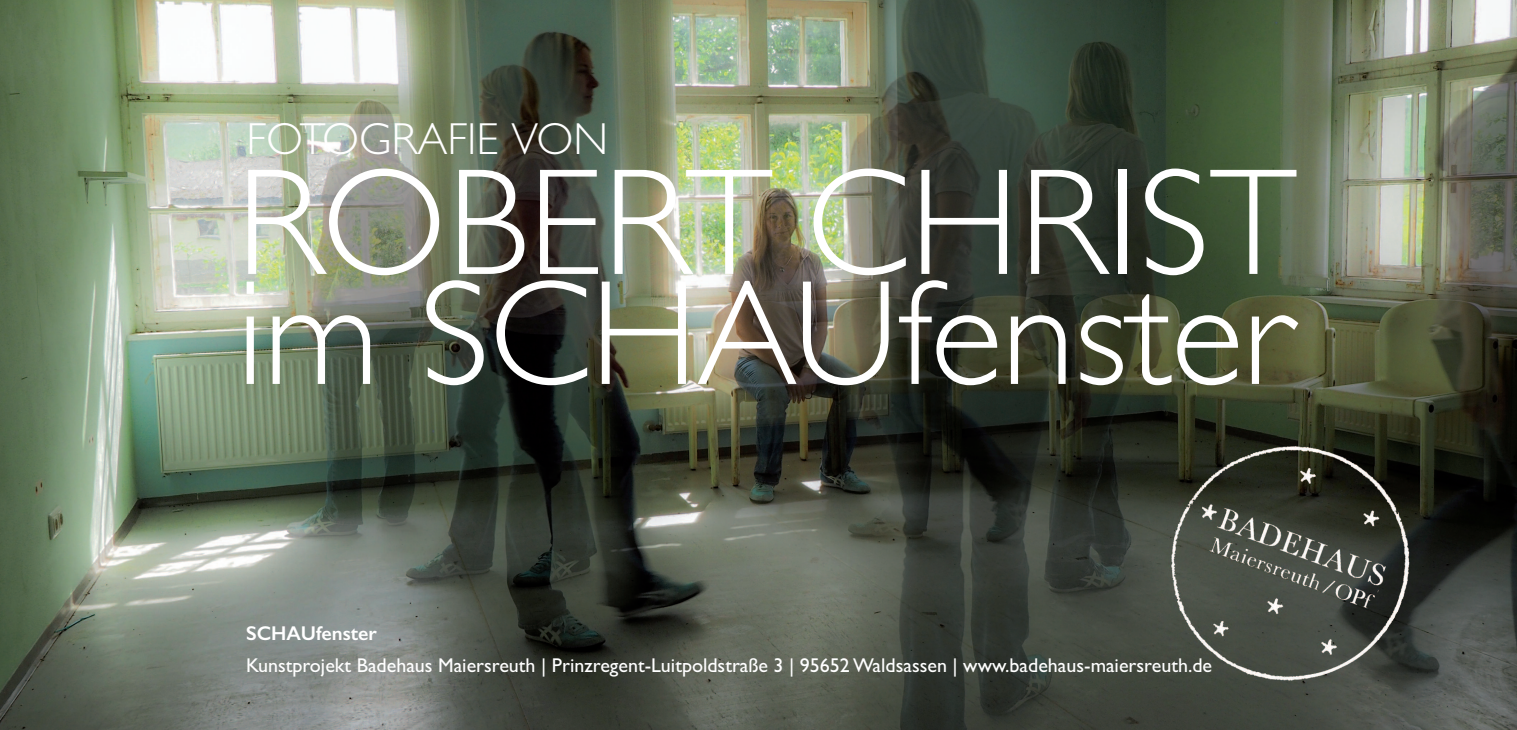
<style>
.page{position:relative;width:1517px;height:730px;background:#fff}
.page>*{position:absolute;margin:0;border:0;box-sizing:border-box;transform-origin:0 0}
.t1{font:300 152.5px "Gill Sans";color:#fff}
.t2{font:300 150px "Gill Sans";letter-spacing:-.005em;color:#fff}
.t3{font:300 45px "Gill Sans";color:#fff}
.t4{font:20px "Gill Sans";color:#fff}
.t5{font:600 20px "Gill Sans";color:#fff}
</style>
<div class="page">
<img style="left:0;top:0;width:1517px;height:730px">
<img style="left:1152px;top:426px;width:258px;height:258px">
<h3 class="t3" style="left:246px;top:112px;width:363px">FOTOGRAFIE VON</h3>
<h1 class="t1" style="left:236px;top:132px;width:1062px">ROBERT CHRIST</h1>
<h2 class="t2" style="left:236px;top:244px;width:1057px">im SCHAUfenster</h2>
<p class="t5" style="left:246px;top:621px;width:132px">SCHAUfenster</p>
<p class="t4" style="left:246px;top:654px;width:967px">Kunstprojekt Badehaus Maiersreuth | Prinzregent-Luitpoldstraße 3 | 95652Waldsassen | www.badehaus-maiersreuth.de</p>
</div>
